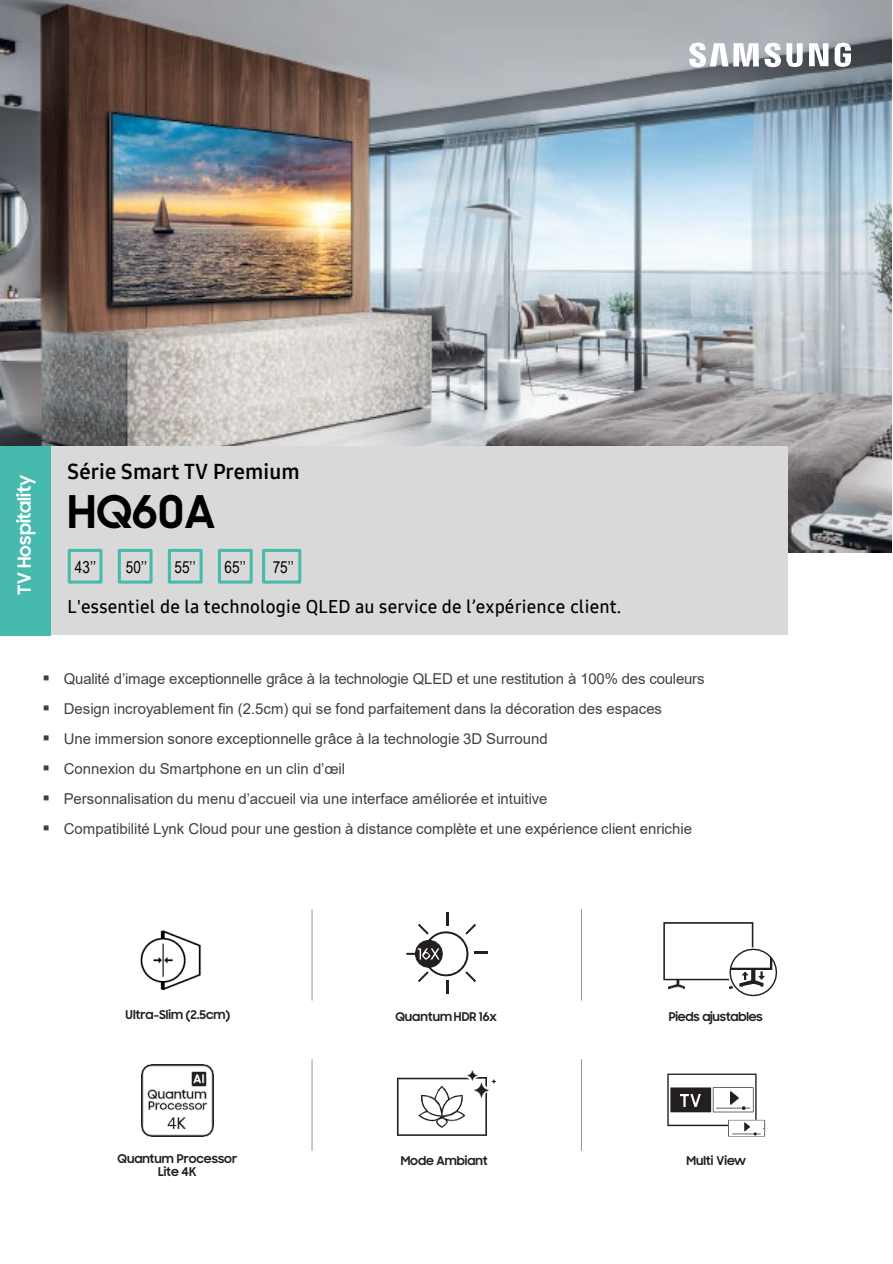
<style>
.page{position:relative;width:893px;height:1264px;background:#fff}
.page>*{position:absolute;margin:0;border:0;box-sizing:border-box;transform-origin:0 0}
.t1{font:700 45px "Samsung Sharp Sans";letter-spacing:.005em;color:#000}
.t2{font:21px "Samsung One 700";letter-spacing:.005em;color:#000}
.t3{font:18px "Samsung One Latin 600";letter-spacing:.01em;color:#000}
.t4{font:700 18px "Samsung Sharp Sans";color:#fff}
.t5{font:16.5px "Arial Narrow";color:#000}
.t6{font:15px "Arial";color:#414042}
.t7{font:700 12px/13.5px "Samsung Sharp Sans";letter-spacing:-.005em;color:#231f20;text-align:center}
</style>
<div class="page">
<img style="left:0;top:0;width:891px;height:552px">
<div style="left:0;top:446px;width:787px;height:188px;background:#d9d9d9"></div>
<svg style="left:809px;top:43px;width:19px;height:23px"></svg>
<div style="left:822px;top:43px;width:6px;height:19px;background:#fff"></div>
<svg style="left:689px;top:42px;width:69px;height:25px"></svg>
<svg style="left:764px;top:43px;width:38px;height:24px"></svg>
<svg style="left:834px;top:43px;width:16px;height:24px"></svg>
<div style="left:0;top:446px;width:50px;height:189px;background:#46baad"></div>
<div style="left:68px;top:548px;width:34px;height:35px;border:3px solid #46baad"></div>
<div style="left:118px;top:548px;width:34px;height:35px;border:3px solid #46baad"></div>
<div style="left:168px;top:548px;width:34px;height:35px;border:3px solid #46baad"></div>
<div style="left:218px;top:548px;width:35px;height:35px;border:3px solid #46baad"></div>
<div style="left:262px;top:548px;width:39px;height:35px;border:3px solid #46baad"></div>
<svg style="left:667px;top:1073px;width:98px;height:63px"></svg>
<img style="left:680px;top:1094px;width:20px;height:11px">
<hr style="left:312px;top:909px;width:1px;height:91px;background:#939598">
<hr style="left:581px;top:909px;width:1px;height:91px;background:#939598">
<hr style="left:312px;top:1058px;width:1px;height:92px;background:#939598">
<hr style="left:581px;top:1058px;width:1px;height:92px;background:#939598">
<svg style="left:406px;top:912px;width:81px;height:80px"></svg>
<img style="left:467px;top:1070px;width:11px;height:7px">
<svg style="left:397px;top:1077px;width:99px;height:58px"></svg>
<img style="left:141px;top:1064px;width:72px;height:72px">
<svg style="left:663px;top:922px;width:115px;height:75px"></svg>
<img style="left:140px;top:930px;width:61px;height:61px">
<p class="t4" style="left:11px;top:595px;width:122px;rotate:-90deg">TV Hospitality</p>
<p class="t2" style="left:68px;top:457px;width:234px">Série Smart TV Premium</p>
<p class="t1" style="left:68px;top:478px;width:149px">HQ60A</p>
<p class="t5" style="left:75px;top:554px;width:23px">43’’</p>
<p class="t5" style="left:126px;top:554px;width:23px">50’’</p>
<p class="t5" style="left:174px;top:554px;width:23px">55’’</p>
<p class="t5" style="left:224px;top:554px;width:23px">65’’</p>
<p class="t5" style="left:273px;top:554px;width:23px">75’’</p>
<p class="t3" style="left:68px;top:594px;width:555px">L'essentiel de la technologie QLED au service de l’expérience client.</p>
<p class="t6" style="left:42px;top:668px;width:663px">▪ Qualité d’image exceptionnelle grâce à la technologie QLED et une restitution à 100% des couleurs</p>
<p class="t6" style="left:42px;top:698px;width:621px">▪ Design incroyablement fin (2.5cm) qui se fond parfaitement dans la décoration des espaces</p>
<p class="t6" style="left:42px;top:728px;width:506px">▪ Une immersion sonore exceptionnelle grâce à la technologie 3D Surround</p>
<p class="t6" style="left:42px;top:758px;width:304px">▪ Connexion du Smartphone en un clin d’œil</p>
<p class="t6" style="left:42px;top:788px;width:506px">▪ Personnalisation du menu d’accueil via une interface améliorée et intuitive</p>
<p class="t6" style="left:42px;top:818px;width:651px">▪ Compatibilité Lynk Cloud pour une gestion à distance complète et une expérience client enrichie</p>
<p class="t7" style="left:126px;top:1007px;width:106px">Ultra-Slim (2.5cm)</p>
<p class="t7" style="left:395px;top:1009px;width:103px">QuantumHDR 16x</p>
<p class="t7" style="left:668px;top:1009px;width:95px">Pieds ajustables</p>
<p class="t7" style="left:117px;top:1150px;width:121px">Quantum Processor<br>Lite 4K</p>
<p class="t7" style="left:400px;top:1152px;width:88px">Mode Ambiant</p>
<p class="t7" style="left:686px;top:1152px;width:61px">Multi View</p>
</div>
